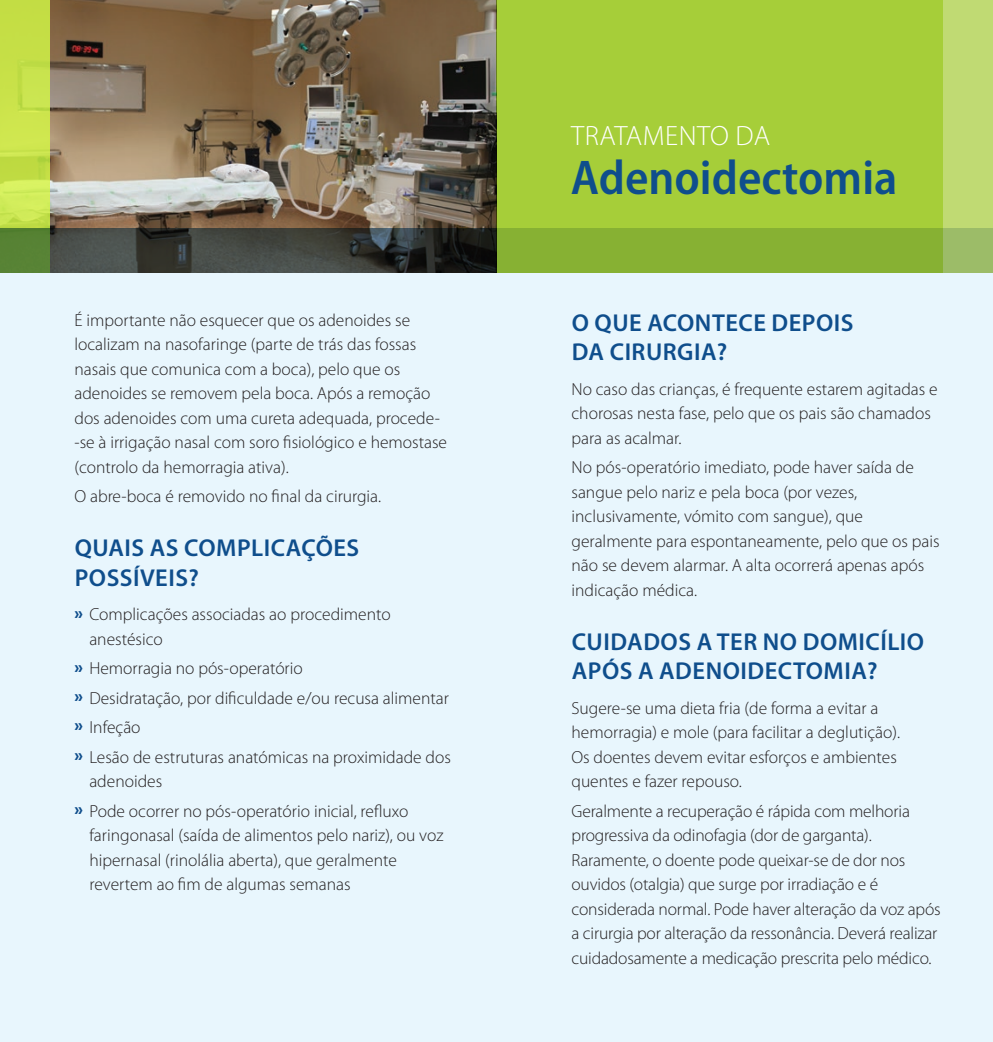
<style>
.page{position:relative;width:993px;height:1042px;background:#fff}
.page>*{position:absolute;margin:0;border:0;box-sizing:border-box;transform-origin:0 0}
.t1{font:600 semi-condensed 49px "Myriad Pro";color:#0f4e8c}
.t2{font:300 28px "Myriad Pro";letter-spacing:.015em;color:#fff}
.t3{font:600 24.5px/29.4px "Myriad Pro";letter-spacing:.02em;color:#0f4e8c}
.t4{font:300 17.5px/24.5px "Myriad Pro";color:#231f20}
.s1{font-weight:900;color:#0f4e8c}
</style>
<div class="page">
<div style="left:0;top:273px;width:992px;height:769px;background:#e8f6fd"></div>
<img style="left:50px;top:0;width:446px;height:228px">
<svg style="left:0;top:0;width:50px;height:228px;background:#c8e24b"></svg>
<svg style="left:0;top:228px;width:481px;height:45px;background:#3c4438"></svg>
<div style="left:496px;top:0;width:496px;height:273px;background:#a6ce39"></div>
<div style="left:943px;top:0;width:49px;height:273px;background:#c0da73"></div>
<svg style="left:481px;top:228px;width:511px;height:45px;background:#85ad37"></svg>
<p class="t4" style="left:74px;top:308px;width:374px">É importante não esquecer que os adenoides se localizam na nasofaringe (parte de trás das fossas nasais que comunica com a boca), pelo que os adenoides se removem pela boca. Após a remoção dos adenoides com uma cureta adequada, procede--se à irrigação nasal com soro fisiológico e hemostase (controlo da hemorragia ativa).</p>
<p class="t4" style="left:74px;top:484px;width:308px">O abre-boca é removido no final da cirurgia.</p>
<h3 class="t3" style="left:75px;top:534px;width:286px">QUAIS AS COMPLICAÇÕES<br>POSSÍVEIS?</h3>
<p class="t4" style="left:89px;top:602px;width:303px;text-indent:-15px"><span class="s1">››</span> Complicações associadas ao procedimento anestésico</p>
<p class="t4" style="left:74px;top:654px;width:378px;line-height:29.4px"><span class="s1">››</span> Hemorragia no pós-operatório<br><span class="s1">››</span> Desidratação, por dificuldade e/ou recusa alimentar <span class="s1">››</span> Infeção<br><span class="s1">››</span> Lesão de estruturas anatómicas na proximidade dos</p>
<p class="t4" style="left:74px;top:767px;width:335px;line-height:29.4px;text-indent:15px">adenoides<br><span class="s1">››</span> Pode ocorrer no pós-operatório inicial, refluxo</p>
<p class="t4" style="left:89px;top:823px;width:355px">faringonasal (saída de alimentos pelo nariz), ou voz hipernasal (rinolália aberta), que geralmente revertem ao fim de algumas semanas</p>
<h2 class="t2" style="left:571px;top:120px;width:200px">TRATAMENTO DA</h2>
<h1 class="t1" style="left:570px;top:151px;width:328px">Adenoidectomia</h1>
<h3 class="t3" style="left:571px;top:308px;width:283px">O QUE ACONTECE DEPOIS<br>DA CIRURGIA?</h3>
<p class="t4" style="left:571px;top:377px;width:367px">No caso das crianças, é frequente estarem agitadas e chorosas nesta fase, pelo que os pais são chamados para as acalmar.</p>
<p class="t4" style="left:571px;top:455px;width:369px">No pós-operatório imediato, pode haver saída de sangue pelo nariz e pela boca (por vezes, inclusivamente, vómito com sangue), que geralmente para espontaneamente, pelo que os pais não se devem alarmar. A alta ocorrerá apenas após indicação médica.</p>
<h3 class="t3" style="left:571px;top:627px;width:354px">CUIDADOS A TER NO DOMICÍLIO<br>APÓS A ADENOIDECTOMIA?</h3>
<p class="t4" style="left:571px;top:696px;width:330px">Sugere-se uma dieta fria (de forma a evitar a hemorragia) e mole (para facilitar a deglutição).<br>Os doentes devem evitar esforços e ambientes quentes e fazer repouso.</p>
<p class="t4" style="left:571px;top:799px;width:370px">Geralmente a recuperação é rápida com melhoria progressiva da odinofagia (dor de garganta).<br>Raramente, o doente pode queixar-se de dor nos ouvidos (otalgia) que surge por irradiação e é considerada normal. Pode haver alteração da voz após a cirurgia por alteração da ressonância. Deverá realizar cuidadosamente a medicação prescrita pelo médico.</p>
</div>
